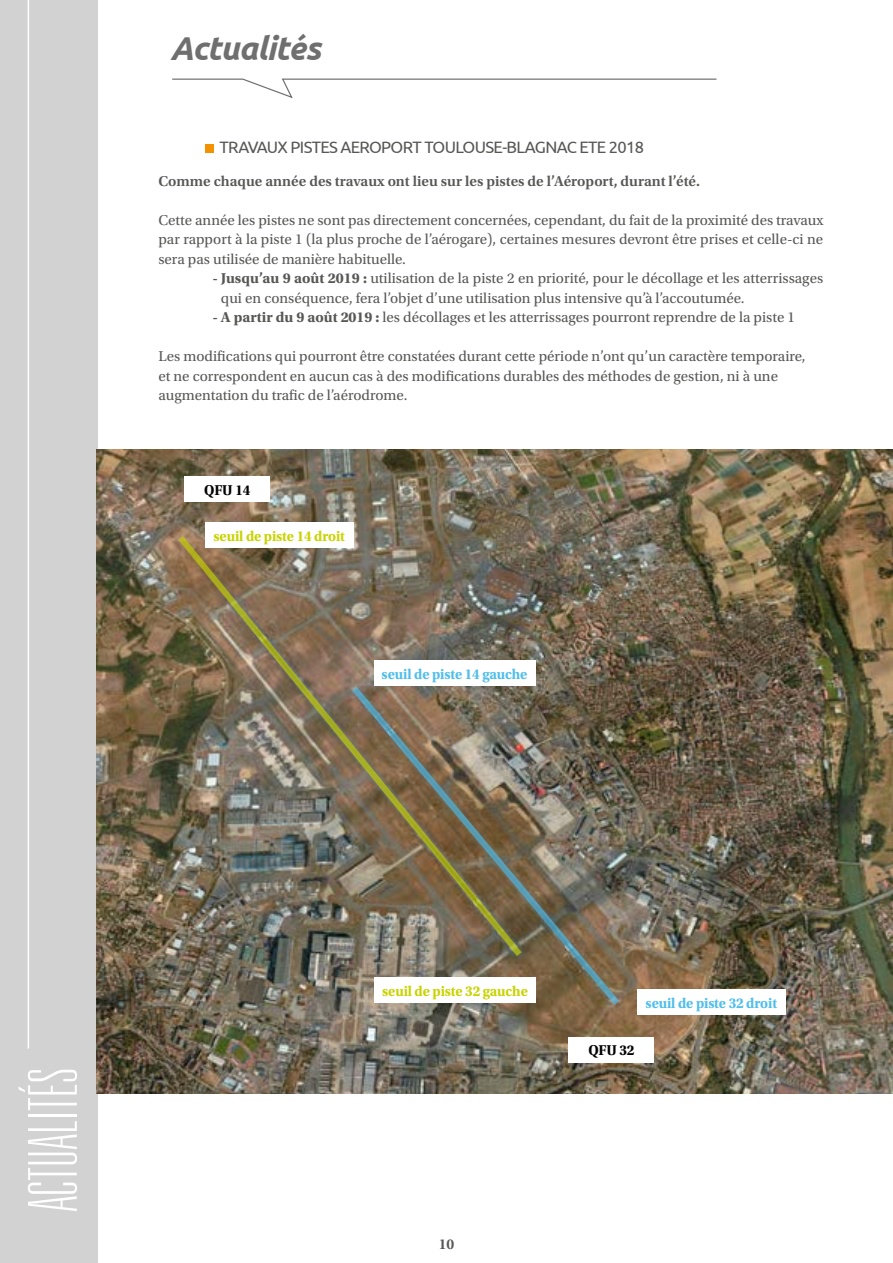
<style>
.page{position:relative;width:893px;height:1263px;background:#fff}
.page>*{position:absolute;margin:0;border:0;box-sizing:border-box;transform-origin:0 0}
.t1{font:100 ultra-condensed 67.5px "Univers LT Std";letter-spacing:.025em;color:#fff}
.t2{font:italic 700 33px "Ubuntu";letter-spacing:-.025em;color:#706f6f}
.t3{font:16.5px "Ubuntu";letter-spacing:-.04em;color:#575756}
.t4{font:15px/19.5px "Utopia Std";color:#575756}
.t5{font:600 15px "Utopia Std";color:#575756}
.t6{font:700 15px "Utopia Std";letter-spacing:-.01em;color:#c8d300;scale:.95 1}
.t7{font:700 15px "Utopia Std";letter-spacing:-.01em;color:#50beea;scale:.95 1}
.t8{font:700 15px "Utopia Std";letter-spacing:-.01em;color:#000;scale:.95 1}
.s1{font-weight:700}
</style>
<div class="page">
<div style="left:0;top:0;width:98px;height:1263px;background:#d2d2d2"></div>
<hr style="left:28px;top:0;width:1px;height:1048px;background:#fff">
<svg style="left:172px;top:78px;width:545px;height:21px"></svg>
<div style="left:205px;top:145px;width:9px;height:8px;background:#f39200"></div>
<img style="left:97px;top:449px;width:796px;height:645px">
<img style="left:346px;top:680px;width:279px;height:326px">
<img style="left:172px;top:529px;width:356px;height:428px">
<div style="left:374px;top:977px;width:162px;height:26px;background:#fff"></div>
<div style="left:205px;top:522px;width:149px;height:26px;background:#fff"></div>
<div style="left:637px;top:989px;width:149px;height:26px;background:#fff"></div>
<div style="left:374px;top:660px;width:161px;height:26px;background:#fff"></div>
<div style="left:185px;top:476px;width:85px;height:26px;background:#fff"></div>
<div style="left:569px;top:1037px;width:85px;height:25px;background:#fff"></div>
<h2 class="t2" style="left:170px;top:29px;width:152px">Actualités</h2>
<p class="t3" style="left:220px;top:137px;width:426px">TRAVAUX PISTES AEROPORT TOULOUSE-BLAGNAC ETE 2018</p>
<p class="t5" style="left:158px;top:173px;width:543px">Comme chaque année des travaux ont lieu sur les pistes de l’Aéroport, durant l’été.</p>
<p class="t4" style="left:158px;top:211px;width:666px;text-align:justify">Cette année les pistes ne sont pas directement concernées, cependant, du fait de la proximité des travaux par rapport à la piste 1 (la plus proche de l’aérogare), certaines mesures devront être prises et celle-ci ne sera pas utilisée de manière habituelle.</p>
<p class="t4" style="left:221px;top:269px;width:604px;text-indent:-9px"><span class="s1">- Jusqu’au 9 août 2019 :</span> utilisation de la piste 2 en priorité, pour le décollage et les atterrissages qui en conséquence, fera l’objet d’une utilisation plus intensive qu’à l’accoutumée.</p>
<p class="t4" style="left:212px;top:308px;width:584px"><span class="s1">- A partir du 9 août 2019 :</span> les décollages et les atterrissages pourront reprendre de la piste 1</p>
<p class="t4" style="left:158px;top:347px;width:649px">Les modifications qui pourront être constatées durant cette période n’ont qu’un caractère temporaire, et ne correspondent en aucun cas à des modifications durables des méthodes de gestion, ni à une augmentation du trafic de l’aérodrome.</p>
<p class="t8" style="left:204px;top:481px;width:50px">QFU 14</p>
<p class="t6" style="left:213px;top:527px;width:140px">seuil de piste 14 droit</p>
<p class="t7" style="left:382px;top:665px;width:155px">seuil de piste 14 gauche</p>
<h1 class="t1" style="left:19px;top:1210px;width:144px;rotate:-90deg">ACTUALITÉS</h1>
<p class="t6" style="left:382px;top:982px;width:155px">seuil de piste 32 gauche</p>
<p class="t7" style="left:645px;top:994px;width:140px">seuil de piste 32 droit</p>
<p class="t8" style="left:588px;top:1041px;width:50px">QFU 32</p>
<p class="t5" style="left:439px;top:1235px;width:17px">10</p>
</div>
